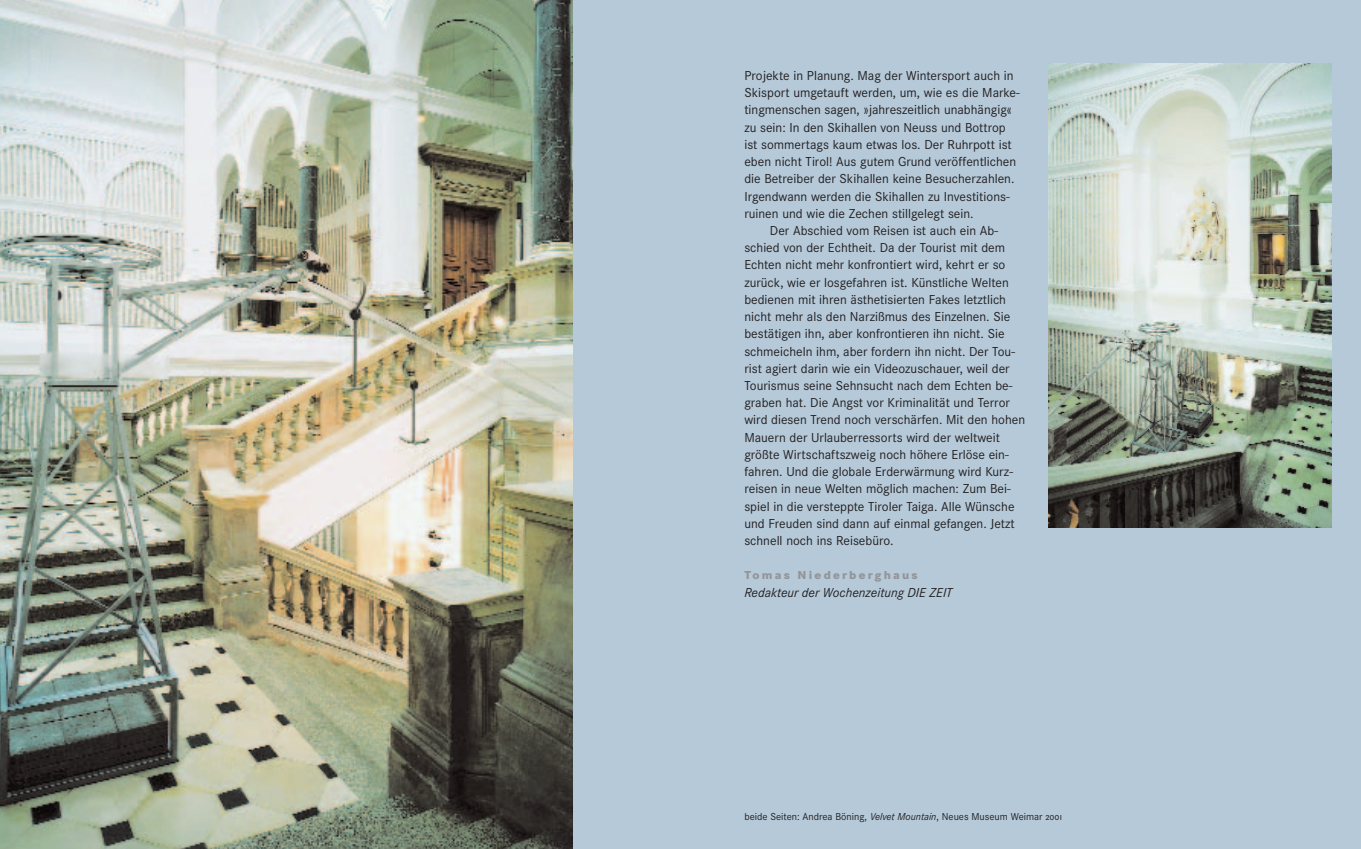
<style>
.page{position:relative;width:1361px;height:849px;background:#fff}
.page>*{position:absolute;margin:0;border:0;box-sizing:border-box;transform-origin:0 0}
.t1{font:13.5px "Corporate S";color:#231f20}
.t2{font:italic 13.5px "Corporate S";color:#231f20}
.t3{font:800 12px "Corporate S";letter-spacing:.185em;color:#939598}
.t4{font:10.5px "Corporate S";color:#231f20}
.s1{font-style:italic}
.s2{font-family:"Corporate SSC"}
</style>
<div class="page">
<div style="left:255px;top:0;width:425px;height:849px;background:#b5c9d9"></div>
<img style="left:0;top:0;width:572px;height:849px">
<div style="left:680px;top:0;width:680px;height:849px;background:#b5c9d9"></div>
<img style="left:1048px;top:64px;width:283px;height:464px">
<p class="t1" style="left:744px;top:70px;width:271px">Projekte in Planung. Mag der Wintersport auch in</p>
<p class="t1" style="left:744px;top:88px;width:277px">Skisport umgetauft werden, um, wie es die Marke-</p>
<p class="t1" style="left:744px;top:105px;width:269px">tingmenschen sagen, »jahreszeitlich unabhängig«</p>
<p class="t1" style="left:744px;top:122px;width:263px">zu sein: In den Skihallen von Neuss und Bottrop</p>
<p class="t1" style="left:744px;top:139px;width:269px">ist sommertags kaum etwas los. Der Ruhrpott ist</p>
<p class="t1" style="left:744px;top:156px;width:273px">eben nicht Tirol! Aus gutem Grund veröffentlichen</p>
<p class="t1" style="left:744px;top:174px;width:272px">die Betreiber der Skihallen keine Besucherzahlen.</p>
<p class="t1" style="left:744px;top:191px;width:266px">Irgendwann werden die Skihallen zu Investitions-</p>
<p class="t1" style="left:744px;top:208px;width:231px">ruinen und wie die Zechen stillgelegt sein.</p>
<p class="t1" style="left:770px;top:225px;width:229px">Der Abschied vom Reisen ist auch ein Ab-</p>
<p class="t1" style="left:744px;top:243px;width:262px">schied von der Echtheit. Da der Tourist mit dem</p>
<p class="t1" style="left:744px;top:260px;width:262px">Echten nicht mehr konfrontiert wird, kehrt er so</p>
<p class="t1" style="left:744px;top:277px;width:266px">zurück, wie er losgefahren ist. Künstliche Welten</p>
<p class="t1" style="left:744px;top:294px;width:263px">bedienen mit ihren ästhetisierten Fakes letztlich</p>
<p class="t1" style="left:744px;top:311px;width:267px">nicht mehr als den Narzißmus des Einzelnen. Sie</p>
<p class="t1" style="left:744px;top:329px;width:262px">bestätigen ihn, aber konfrontieren ihn nicht. Sie</p>
<p class="t1" style="left:744px;top:346px;width:272px">schmeicheln ihm, aber fordern ihn nicht. Der Tou-</p>
<p class="t1" style="left:744px;top:363px;width:267px">rist agiert darin wie ein Videozuschauer, weil der</p>
<p class="t1" style="left:744px;top:380px;width:269px">Tourismus seine Sehnsucht nach dem Echten be-</p>
<p class="t1" style="left:744px;top:398px;width:267px">graben hat. Die Angst vor Kriminalität und Terror</p>
<p class="t1" style="left:744px;top:415px;width:282px">wird diesen Trend noch verschärfen. Mit den hohen</p>
<p class="t1" style="left:744px;top:432px;width:257px">Mauern der Urlauberressorts wird der weltweit</p>
<p class="t1" style="left:744px;top:449px;width:266px">größte Wirtschaftszweig noch höhere Erlöse ein-</p>
<p class="t1" style="left:744px;top:467px;width:270px">fahren. Und die globale Erderwärmung wird Kurz-</p>
<p class="t1" style="left:744px;top:484px;width:268px">reisen in neue Welten möglich machen: Zum Bei-</p>
<p class="t1" style="left:744px;top:501px;width:272px">spiel in die versteppte Tiroler Taiga. Alle Wünsche</p>
<p class="t1" style="left:744px;top:518px;width:272px">und Freuden sind dann auf einmal gefangen. Jetzt</p>
<p class="t1" style="left:744px;top:535px;width:151px">schnell noch ins Reisebüro.</p>
<p class="t3" style="left:744px;top:571px;width:175px">Tomas Niederberghaus</p>
<p class="t2" style="left:744px;top:587px;width:209px">Redakteur der Wochenzeitung DIE ZEIT</p>
<p class="t4" style="left:744px;top:813px;width:320px">beide Seiten: Andrea Böning, <span class="s1">Velvet Mountain</span>, Neues Museum Weimar <span class="s2">2001</span></p>
</div>
